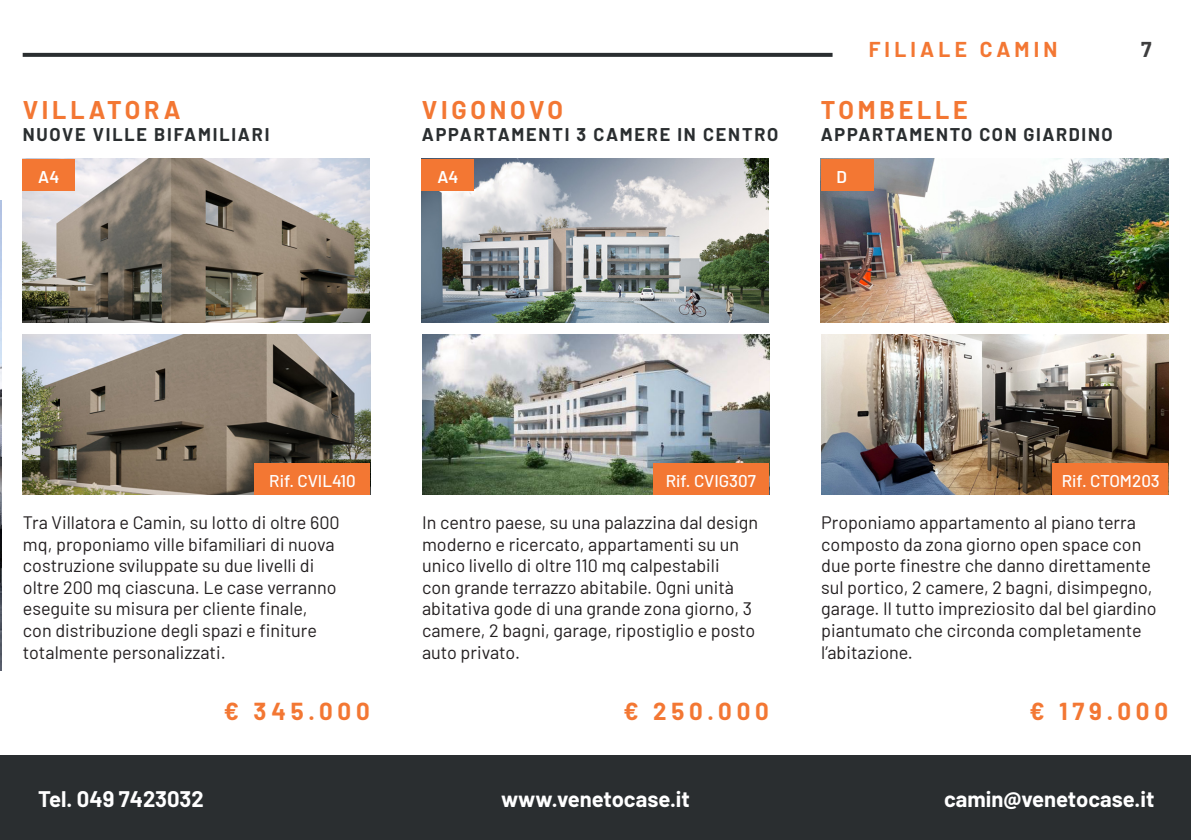
<style>
.page{position:relative;width:1191px;height:840px;background:#fff}
.page>*{position:absolute;margin:0;border:0;box-sizing:border-box;transform-origin:0 0}
.t1{font:700 25px "Barlow";letter-spacing:.15em;color:#f37733}
.t2{font:700 24px "Barlow";letter-spacing:.2em;color:#f37733}
.t3{font:700 22px "Barlow";color:#fff}
.t4{font:700 21px "Barlow";letter-spacing:.2em;color:#f37733}
.t5{font:700 21px "Barlow";color:#3e3e3f}
.t6{font:18px/21.6px "Barlow";color:#231f20}
.t7{font:700 18px "Barlow";letter-spacing:.1em;color:#2a2e30}
.t8{font:500 17px "Barlow";color:#fff}
.t9{font:600 17px "Barlow";color:#fff}
</style>
<div class="page">
<svg style="left:23px;top:53px;width:809px;height:4px;background:#303436"></svg>
<div style="left:0;top:755px;width:1191px;height:84px;background:#2a2e30"></div>
<img style="left:0;top:200px;width:1px;height:470px">
<img style="left:821px;top:335px;width:347px;height:159px">
<div style="left:1052px;top:462px;width:116px;height:32px;background:#f37733"></div>
<img style="left:821px;top:159px;width:347px;height:164px">
<div style="left:821px;top:159px;width:52px;height:31px;background:#f37733"></div>
<img style="left:422px;top:335px;width:347px;height:159px">
<div style="left:653px;top:462px;width:116px;height:32px;background:#f37733"></div>
<img style="left:422px;top:159px;width:347px;height:164px">
<div style="left:422px;top:159px;width:52px;height:31px;background:#f37733"></div>
<img style="left:23px;top:335px;width:347px;height:159px">
<div style="left:254px;top:462px;width:116px;height:32px;background:#f37733"></div>
<img style="left:23px;top:159px;width:347px;height:164px">
<div style="left:23px;top:159px;width:52px;height:31px;background:#f37733"></div>
<p class="t1" style="left:23px;top:91px;width:159px">VILLATORA</p>
<p class="t7" style="left:23px;top:121px;width:248px">NUOVE VILLE BIFAMILIARI</p>
<p class="t9" style="left:38px;top:164px;width:22px">A4</p>
<p class="t4" style="left:868px;top:34px;width:190px">FILIALE CAMIN</p>
<p class="t5" style="left:1141px;top:34px;width:12px">7</p>
<p class="t1" style="left:422px;top:91px;width:143px">VIGONOVO</p>
<p class="t1" style="left:821px;top:91px;width:148px">TOMBELLE</p>
<p class="t7" style="left:422px;top:121px;width:358px">APPARTAMENTI 3 CAMERE IN CENTRO</p>
<p class="t7" style="left:821px;top:121px;width:293px">APPARTAMENTO CON GIARDINO</p>
<p class="t9" style="left:437px;top:164px;width:22px">A4</p>
<p class="t9" style="left:836px;top:164px;width:12px">D</p>
<p class="t8" style="left:269px;top:468px;width:88px">Rif. CVIL410</p>
<p class="t8" style="left:666px;top:468px;width:92px">Rif. CVIG307</p>
<p class="t8" style="left:1062px;top:468px;width:99px">Rif. CTOM203</p>
<p class="t6" style="left:23px;top:510px;width:318px">Tra Villatora e Camin, su lotto di oltre 600 mq, proponiamo ville bifamiliari di nuova costruzione sviluppate su due livelli di oltre 200 mq ciascuna. Le case verranno eseguite su misura per cliente finale, con distribuzione degli spazi e finiture totalmente personalizzati.</p>
<p class="t6" style="left:422px;top:510px;width:338px">In centro paese, su una palazzina dal design moderno e ricercato, appartamenti su un unico livello di oltre 110 mq calpestabili<br>con grande terrazzo abitabile. Ogni unità abitativa gode di una grande zona giorno, 3 camere, 2 bagni, garage, ripostiglio e posto auto privato.</p>
<p class="t6" style="left:821px;top:510px;width:337px">Proponiamo appartamento al piano terra composto da zona giorno open space con due porte finestre che danno direttamente sul portico, 2 camere, 2 bagni, disimpegno, garage. Il tutto impreziosito dal bel giardino piantumato che circonda completamente l’abitazione.</p>
<p class="t2" style="left:224px;top:693px;width:147px">€ 345.000</p>
<p class="t2" style="left:623px;top:693px;width:147px">€ 250.000</p>
<p class="t2" style="left:1029px;top:693px;width:140px">€ 179.000</p>
<p class="t3" style="left:38px;top:782px;width:167px">Tel. 049 7423032</p>
<p class="t3" style="left:501px;top:782px;width:190px">www.venetocase.it</p>
<p class="t3" style="left:944px;top:782px;width:212px">camin@venetocase.it</p>
</div>
